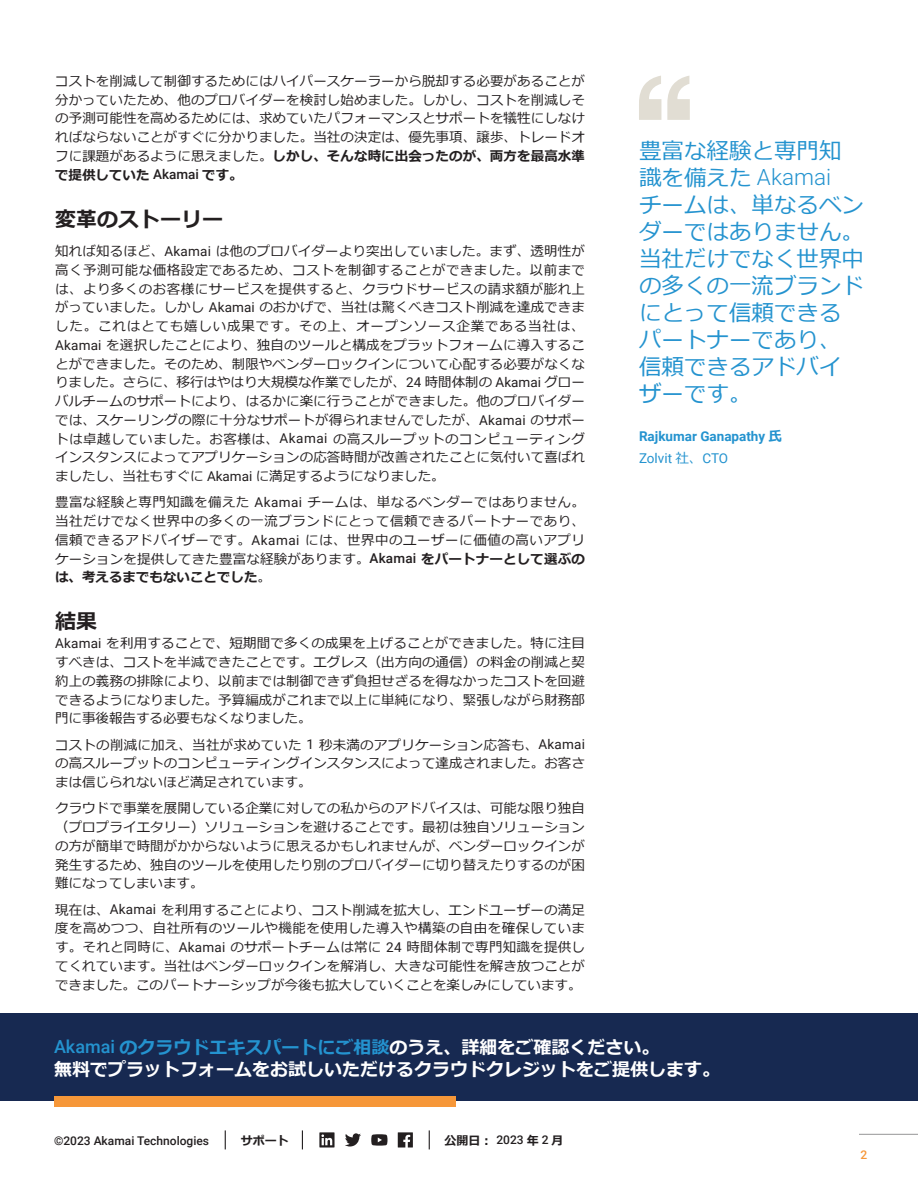
<style>
.page{position:relative;width:918px;height:1188px;background:#fff}
.page>*{position:absolute;margin:0;border:0;box-sizing:border-box;transform-origin:0 0}
.t1{font:22.5px/27px "Meiryo";color:#2493cf}
.t2{font:300 22.5px "Roboto";color:#2493cf}
.t3{font:700 21px "Meiryo";color:#231f20}
.t4{font:700 18px/22.5px "Meiryo";color:#fff}
.t5{font:13.5px/18.8px "Meiryo";letter-spacing:.005em;color:#231f20;text-align:justify}
.t6{font:700 13.5px/21.9px "Roboto";color:#2493cf}
.t7{font:500 12px "Roboto";color:#231f20}
.t8{font:700 12px "Meiryo";color:#231f20}
.t9{font:500 12px "Roboto";color:#f69739}
.s1{font-weight:700}
.s2{font-family:"Roboto";font-weight:500}
.s3{font-family:"Roboto"}
.s4{font-family:"Meiryo";font-weight:400}
.s5{font-family:"Meiryo"}
.s6{font-weight:400}
.s7{font-family:"Roboto";font-weight:500;color:#2493cf}
.s8{color:#2493cf}
</style>
<div class="page">
<hr style="left:859px;top:1134px;width:59px;height:1px;background:#a8a8a9">
<svg style="left:639px;top:76px;width:51px;height:44px"></svg>
<svg style="left:302px;top:1130px;width:1px;height:19px"></svg>
<svg style="left:225px;top:1130px;width:1px;height:19px"></svg>
<svg style="left:429px;top:1130px;width:1px;height:19px"></svg>
<svg style="left:371px;top:1134px;width:16px;height:12px"></svg>
<svg style="left:319px;top:1132px;width:16px;height:16px"></svg>
<svg style="left:398px;top:1132px;width:15px;height:16px"></svg>
<svg style="left:345px;top:1133px;width:16px;height:14px"></svg>
<div style="left:0;top:1014px;width:918px;height:87px;background:#172951"></div>
<div style="left:54px;top:1096px;width:401px;height:10px;background:#f69739"></div>
<p class="t5" style="left:55px;top:72px;width:531px">コストを削減して制御するためにはハイパースケーラーから脱却する必要があることが分かっていたため、他のプロバイダーを検討し始めました。しかし、コストを削減しその予測可能性を高めるためには、求めていたパフォーマンスとサポートを犠牲にしなければならないことがすぐに分かりました。当社の決定は、優先事項、譲歩、トレードオフに課題があるように思えました。<span class="s1">しかし、そんな時に出会ったのが、両方を最高水準で提供していた</span> <span class="s2">Akamai</span> <span class="s1">です。</span></p>
<h2 class="t3" style="left:55px;top:205px;width:169px">変革のストーリー</h2>
<p class="t5" style="left:55px;top:243px;width:531px">知れば知るほど、<span class="s3">Akamai</span> は他のプロバイダーより突出していました。まず、透明性が高く予測可能な価格設定であるため、コストを制御することができました。以前までは、より多くのお客様にサービスを提供すると、クラウドサービスの請求額が膨れ上がっていました。しかし <span class="s3">Akamai</span> のおかげで、当社は驚くべきコスト削減を達成できました。これはとても嬉しい成果です。その上、オープンソース企業である当社は、<span class="s3">Akamai</span> を選択したことにより、独自のツールと構成をプラットフォームに導入することができました。そのため、制限やベンダーロックインについて心配する必要がなくなりました。さらに、移行はやはり大規模な作業でしたが、<span class="s3">24</span> 時間体制の <span class="s3">Akamai</span> グローバルチームのサポートにより、はるかに楽に行うことができました。他のプロバイダーでは、スケーリングの際に十分なサポートが得られませんでしたが、<span class="s3">Akamai</span> のサポートは卓越していました。お客様は、<span class="s3">Akamai</span> の高スループットのコンピューティングインスタンスによってアプリケーションの応答時間が改善されたことに気付いて喜ばれましたし、当社もすぐに <span class="s3">Akamai</span> に満足するようになりました。</p>
<p class="t5" style="left:55px;top:494px;width:531px">豊富な経験と専門知識を備えた <span class="s3">Akamai</span> チームは、単なるベンダーではありません。当社だけでなく世界中の多くの一流ブランドにとって信頼できるパートナーであり、信頼できるアドバイザーです。<span class="s3">Akamai</span> には、世界中のユーザーに価値の高いアプリケーションを提供してきた豊富な経験があります。<span class="s2">Akamai</span> <span class="s1">をパートナーとして選ぶのは、考えるまでもないことでした</span>。</p>
<h2 class="t3" style="left:55px;top:607px;width:43px">結果</h2>
<p class="t5" style="left:55px;top:635px;width:531px"><span class="s3">Akamai</span> を利用することで、短期間で多くの成果を上げることができました。特に注目すべきは、コストを半減できたことです。エグレス（出方向の通信）の料金の削減と契約上の義務の排除により、以前までは制御できず負担せざるを得なかったコストを回避できるようになりました。予算編成がこれまで以上に単純になり、緊張しながら財務部門に事後報告する必要もなくなりました。</p>
<p class="t5" style="left:55px;top:736px;width:531px">コストの削減に加え、当社が求めていた <span class="s3">1</span> 秒未満のアプリケーション応答も、<span class="s3">Akamai</span>の高スループットのコンピューティングインスタンスによって達成されました。お客さまは信じられないほど満足されています。</p>
<p class="t5" style="left:55px;top:800px;width:531px">クラウドで事業を展開している企業に対しての私からのアドバイスは、可能な限り独自（プロプライエタリー）ソリューションを避けることです。最初は独自ソリューションの方が簡単で時間がかからないように思えるかもしれませんが、ベンダーロックインが発生するため、独自のツールを使用したり別のプロバイダーに切り替えたりするのが困難になってしまいます。</p>
<p class="t5" style="left:55px;top:901px;width:531px">現在は、<span class="s3">Akamai</span> を利用することにより、コスト削減を拡大し、エンドユーザーの満足度を高めつつ、自社所有のツールや機能を使用した導入や構築の自由を確保しています。それと同時に、<span class="s3">Akamai</span> のサポートチームは常に <span class="s3">24</span> 時間体制で専門知識を提供してくれています。当社はベンダーロックインを解消し、大きな可能性を解き放つことができました。このパートナーシップが今後も拡大していくことを楽しみにしています。</p>
<h1 class="t1" style="left:639px;top:138px;width:204px">豊富な経験と専門知</h1>
<h1 class="t2" style="left:639px;top:162px;width:194px"><span class="s4">識を備えた</span> Akamai</h1>
<h1 class="t1" style="left:639px;top:192px;width:226px">チームは、単なるベンダーではありません。当社だけでなく世界中の多くの一流ブランドにとって信頼できるパートナーであり、信頼できるアドバイザーです。</h1>
<p class="t6" style="left:639px;top:425px;width:145px">Rajkumar Ganapathy <span class="s5">氏<br></span><span class="s6">Zolvit</span> <span class="s4">社、</span><span class="s6">CTO</span></p>
<h3 class="t4" style="left:54px;top:1037px;width:667px"><span class="s7">Akamai</span> <span class="s8">のクラウドエキスパートにご相談</span>のうえ、詳細をご確認ください。<br>無料でプラットフォームをお試しいただけるクラウドクレジットをご提供します。</h3>
<p class="t7" style="left:54px;top:1132px;width:157px">©2023 Akamai Technologies</p>
<p class="t8" style="left:241px;top:1132px;width:49px">サポート</p>
<p class="t8" style="left:444px;top:1132px;width:121px">公開日： <span class="s2">2023</span> 年 <span class="s2">2</span> 月</p>
<p class="t9" style="left:860px;top:1147px;width:8px">2</p>
</div>
